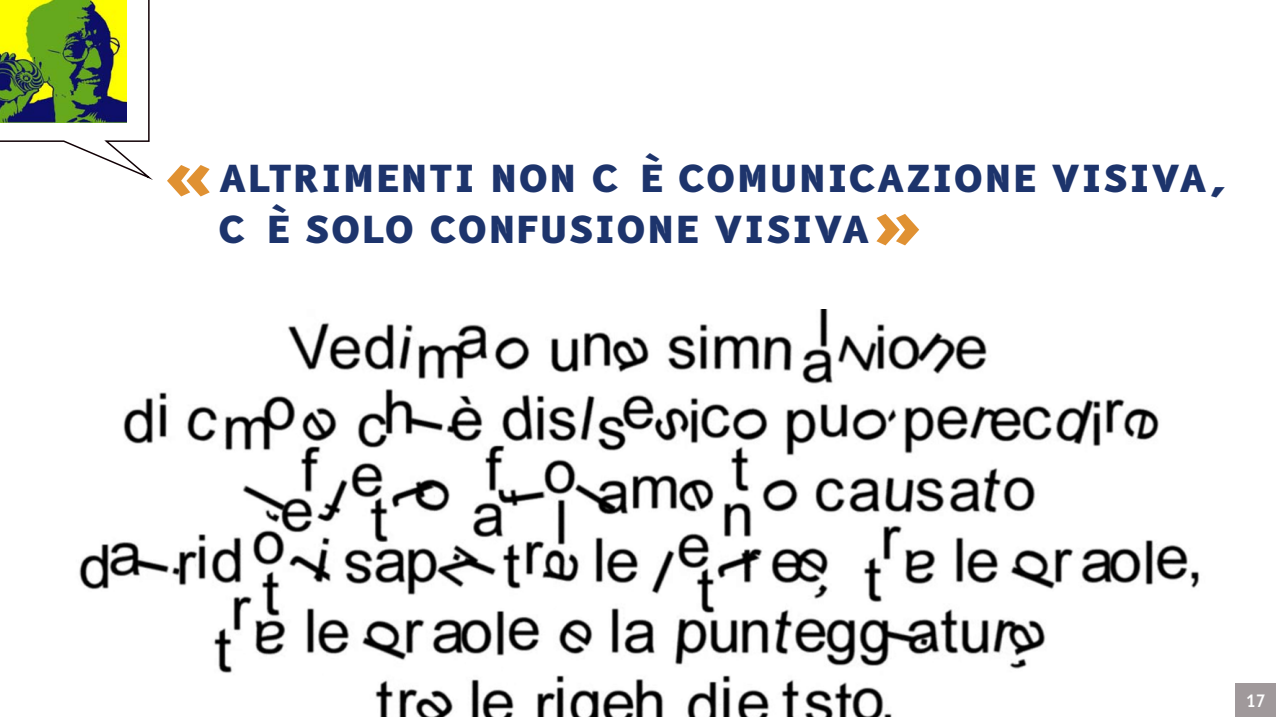
<style>
.page{position:relative;width:1276px;height:717px;background:#fff}
.page>*{position:absolute;margin:0;border:0;box-sizing:border-box;transform-origin:0 0}
.t1{font:900 56.25px "Easy Reading PROXB";color:#e09132}
.t2{font:900 36px/51px "Easy Reading PROXB";color:#1d346c}
.t3{font:700 18px "Easy Reading PRO";color:#fff}
</style>
<div class="page">
<div style="left:1235px;top:683px;width:41px;height:33px;background:#a0999b"></div>
<svg style="left:0;top:0;width:153px;height:180px"></svg>
<img style="left:79px;top:309px;width:1121px;height:407px">
<h1 class="t1" style="left:164px;top:151px;width:61px">«</h1>
<p class="t2" style="left:218px;top:158px;width:1010px">ALTRIMENTI NON C’È COMUNICAZIONE VISIVA,<br>C’È SOLO CONFUSIONE VISIVA</p>
<h1 class="t1" style="left:862px;top:200px;width:61px">»</h1>
<p class="t3" style="left:1245px;top:692px;width:22px">17</p>
</div>
